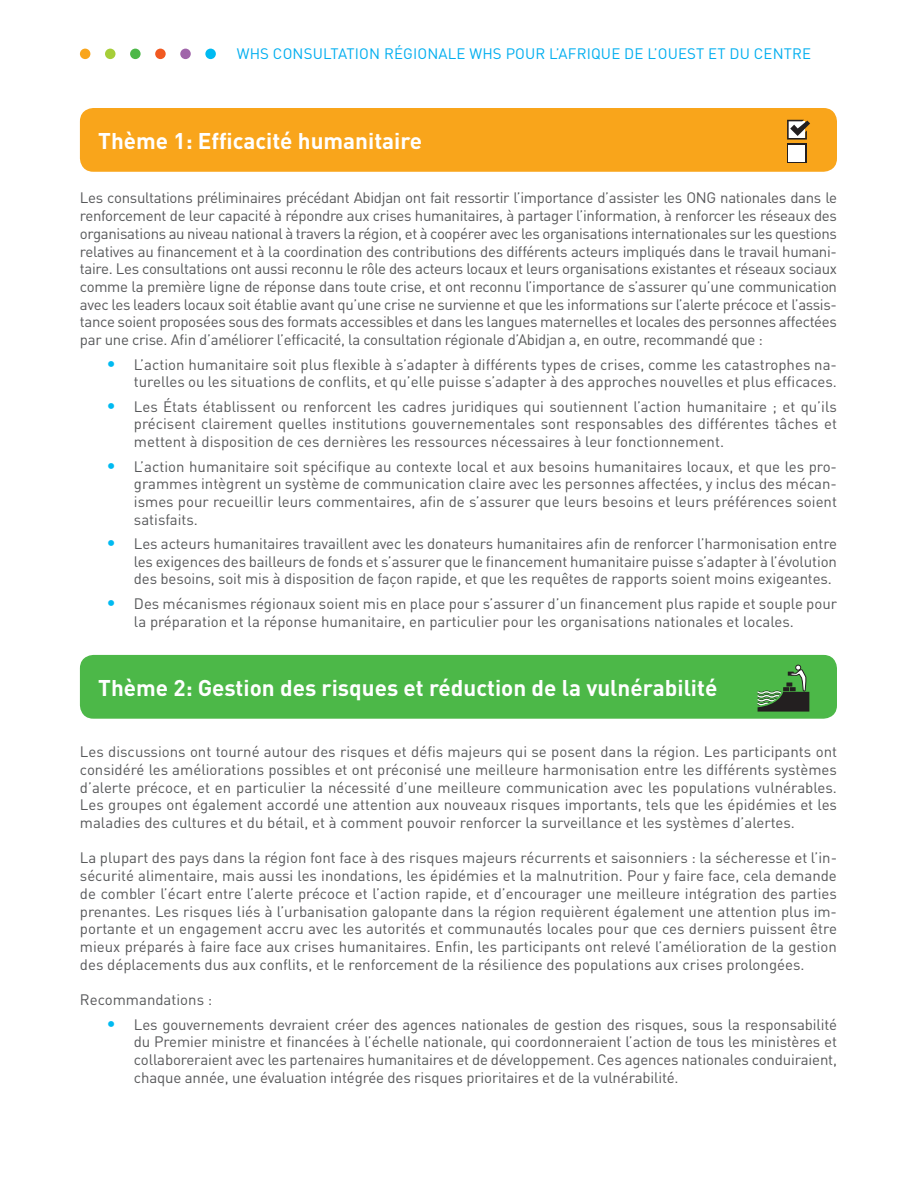
<style>
.page{position:relative;width:918px;height:1188px;background:#fff}
.page>*{position:absolute;margin:0;border:0;box-sizing:border-box;transform-origin:0 0}
.t1{font:700 22.5px "DIN Pro";color:#fff}
.t2{font:15px/17.7px "DIN Pro";color:#57585a;text-align:justify}
.t3{font:15px "DIN Pro";letter-spacing:.01em;color:#00aeef}
.s1{font-weight:700;font-size:18px;color:#00baf1}
</style>
<div class="page">
<div style="left:80px;top:108px;width:757px;height:64px;background:#f9a51b;border-radius:14px"></div>
<div style="left:787px;top:143px;width:20px;height:20px;background:linear-gradient(to bottom,#231f20,#231f20)"></div>
<div style="left:789px;top:145px;width:16px;height:17px;background:#fff"></div>
<svg style="left:787px;top:120px;width:23px;height:20px"></svg>
<div style="left:80px;top:655px;width:757px;height:64px;background:#4cb848;border-radius:14px"></div>
<svg style="left:758px;top:665px;width:51px;height:47px"></svg>
<div style="left:80px;top:49px;width:10px;height:10px;background:#f9a51b;border-radius:50%"></div>
<div style="left:105px;top:49px;width:11px;height:10px;background:#a6ce39;border-radius:50%"></div>
<div style="left:130px;top:49px;width:11px;height:10px;background:#4cb848;border-radius:50%"></div>
<div style="left:205px;top:49px;width:11px;height:10px;background:#00baf1;border-radius:50%"></div>
<div style="left:155px;top:49px;width:11px;height:10px;background:#f15921;border-radius:50%"></div>
<div style="left:180px;top:49px;width:11px;height:10px;background:#a065aa;border-radius:50%"></div>
<p class="t3" style="left:237px;top:44px;width:576px">WHS CONSULTATION RÉGIONALE WHS POUR L’AFRIQUE DE L’OUEST ET DU CENTRE</p>
<h1 class="t1" style="left:98px;top:126px;width:326px">Thème 1: Efficacité humanitaire</h1>
<p class="t2" style="left:80px;top:189px;width:759px">Les consultations préliminaires précédant Abidjan ont fait ressortir l’importance d’assister les ONG nationales dans le renforcement de leur capacité à répondre aux crises humanitaires, à partager l’information, à renforcer les réseaux des organisations au niveau national à travers la région, et à coopérer avec les organisations internationales sur les questions relatives au financement et à la coordination des contributions des différents acteurs impliqués dans le travail humani&shy;taire. Les consultations ont aussi reconnu le rôle des acteurs locaux et leurs organisations existantes et réseaux sociaux comme la première ligne de réponse dans toute crise, et ont reconnu l’importance de s’assurer qu’une communication avec les leaders locaux soit établie avant qu’une crise ne survienne et que les informations sur l’alerte précoce et l’assis&shy;tance soient proposées sous des formats accessibles et dans les langues maternelles et locales des personnes affectées par une crise. Afin d’améliorer l’efficacité, la consultation régionale d’Abidjan a, en outre, recommandé que :</p>
<p class="t2" style="left:107px;top:355px;width:732px;text-align:right"><span class="s1">•</span> L’action humanitaire soit plus flexible à s’adapter à différents types de crises, comme les catastrophes na&shy;turelles ou les situations de conflits, et qu’elle puisse s’adapter à des approches nouvelles et plus efficaces.</p>
<p class="t2" style="left:134px;top:397px;width:705px;text-indent:-27px"><span class="s1">•</span> Les États établissent ou renforcent les cadres juridiques qui soutiennent l’action humanitaire ; et qu’ils précisent clairement quelles institutions gouvernementales sont responsables des différentes tâches et mettent à disposition de ces dernières les ressources nécessaires à leur fonctionnement.</p>
<p class="t2" style="left:134px;top:457px;width:705px;text-indent:-27px"><span class="s1">•</span> L’action humanitaire soit spécifique au contexte local et aux besoins humanitaires locaux, et que les pro&shy;grammes intègrent un système de communication claire avec les personnes affectées, y inclus des mécan&shy;ismes pour recueillir leurs commentaires, afin de s’assurer que leurs besoins et leurs préférences soient satisfaits.</p>
<p class="t2" style="left:134px;top:534px;width:705px;text-indent:-27px"><span class="s1">•</span> Les acteurs humanitaires travaillent avec les donateurs humanitaires afin de renforcer l’harmonisation entre les exigences des bailleurs de fonds et s’assurer que le financement humanitaire puisse s’adapter à l’évolution des besoins, soit mis à disposition de façon rapide, et que les requêtes de rapports soient moins exigeantes.</p>
<p class="t2" style="left:134px;top:594px;width:705px;text-indent:-27px"><span class="s1">•</span> Des mécanismes régionaux soient mis en place pour s’assurer d’un financement plus rapide et souple pour la préparation et la réponse humanitaire, en particulier pour les organisations nationales et locales.</p>
<h1 class="t1" style="left:98px;top:673px;width:621px">Thème 2: Gestion des risques et réduction de la vulnérabilité</h1>
<p class="t2" style="left:80px;top:742px;width:759px">Les discussions ont tourné autour des risques et défis majeurs qui se posent dans la région. Les participants ont considéré les améliorations possibles et ont préconisé une meilleure harmonisation entre les différents systèmes d’alerte précoce, et en particulier la nécessité d’une meilleure communication avec les populations vulnérables.<br>Les groupes ont également accordé une attention aux nouveaux risques importants, tels que les épidémies et les maladies des cultures et du bétail, et à comment pouvoir renforcer la surveillance et les systèmes d’alertes.</p>
<p class="t2" style="left:80px;top:849px;width:759px">La plupart des pays dans la région font face à des risques majeurs récurrents et saisonniers : la sécheresse et l’in&shy;sécurité alimentaire, mais aussi les inondations, les épidémies et la malnutrition. Pour y faire face, cela demande de combler l’écart entre l’alerte précoce et l’action rapide, et d’encourager une meilleure intégration des parties prenantes. Les risques liés à l’urbanisation galopante dans la région requièrent également une attention plus im&shy;portante et un engagement accru avec les autorités et communautés locales pour que ces derniers puissent être mieux préparés à faire face aux crises humanitaires. Enfin, les participants ont relevé l’amélioration de la gestion des déplacements dus aux conflits, et le renforcement de la résilience des populations aux crises prolongées.</p>
<p class="t2" style="left:80px;top:990px;width:134px">Recommandations :</p>
<p class="t2" style="left:134px;top:1015px;width:705px;text-indent:-27px"><span class="s1">•</span> Les gouvernements devraient créer des agences nationales de gestion des risques, sous la responsabilité du Premier ministre et financées à l’échelle nationale, qui coordonneraient l’action de tous les ministères et collaboreraient avec les partenaires humanitaires et de développement. Ces agences nationales conduiraient, chaque année, une évaluation intégrée des risques prioritaires et de la vulnérabilité.</p>
</div>
